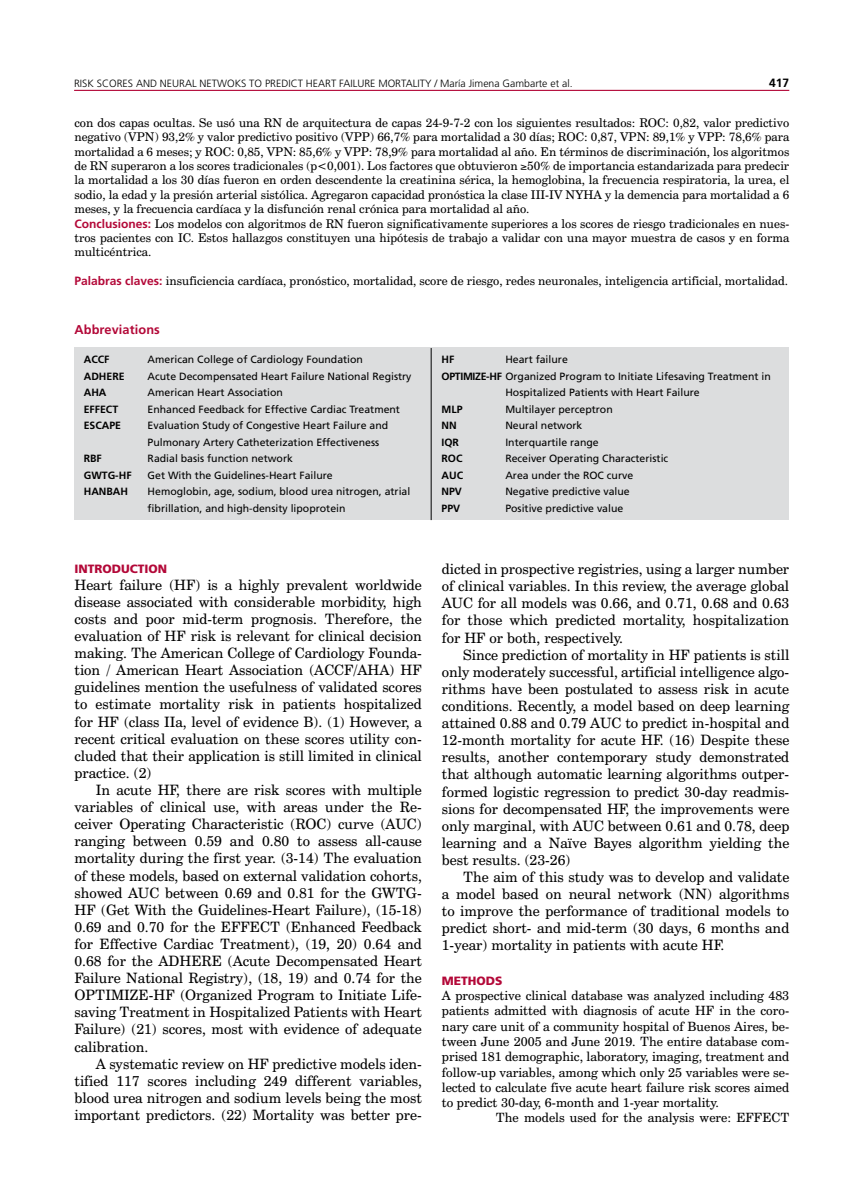
<style>
.page{position:relative;width:851px;height:1191px;background:#fff}
.page>*{position:absolute;margin:0;border:0;box-sizing:border-box;transform-origin:0 0}
.t1{font:14.25px/17.1px "Century Schoolbook BT";color:#000;text-align:justify}
.t2{font:12.75px "Century Schoolbook BT";color:#000}
.t3{font:700 12.75px "Frutiger LT Std";letter-spacing:.01em;color:#b30838}
.t4{font:12px/14.4px "Century Schoolbook BT";color:#000}
.t5{font:900 12px "Frutiger LT Std";color:#b30838}
.t6{font:700 12px "Frutiger LT Std";color:#000}
.t7{font:10.5px/16.5px "Frutiger LT Std";color:#000}
.t8{font:300 10.5px "Frutiger LT Std";color:#000}
.t9{font:700 10.5px "Frutiger LT Std";color:#000}
.s1{font-family:"Frutiger LT Std";font-weight:700;color:#b30838}
.s2{font-weight:700}
</style>
<div class="page">
<hr style="left:74px;top:90px;width:715px;height:1px;background:#b30838">
<div style="left:74px;top:348px;width:715px;height:172px;background:#dcddde"></div>
<hr style="left:430px;top:348px;width:1px;height:172px;background:#000">
<p class="t8" style="left:74px;top:77px;width:500px">RISK SCORES AND NEURAL NETWOKS TO PREDICT HEART FAILURE MORTALITY / María Jimena Gambarte et al.</p>
<p class="t6" style="left:769px;top:75px;width:22px">417</p>
<p class="t4" style="left:74px;top:115px;width:716px">con dos capas ocultas. Se usó una RN de arquitectura de capas 24-9-7-2 con los siguientes resultados: ROC: 0,82, valor predictivo negativo (VPN) 93,2% y valor predictivo positivo (VPP) 66,7% para mortalidad a 30 días; ROC: 0,87, VPN: 89,1% y VPP: 78,6% para mortalidad a 6 meses; y ROC: 0,85, VPN: 85,6% y VPP: 78,9% para mortalidad al año. En términos de discriminación, los algoritmos de RN superaron a los scores tradicionales (p&lt;0,001). Los factores que obtuvieron ≥50% de importancia estandarizada para predecir la mortalidad a los 30 días fueron en orden descendente la creatinina sérica, la hemoglobina, la frecuencia respiratoria, la urea, el sodio, la edad y la presión arterial sistólica. Agregaron capacidad pronóstica la clase III-IV NYHA y la demencia para mortalidad a 6 meses, y la frecuencia cardíaca y la disfunción renal crónica para mortalidad al año.<br><span class="s1">Conclusiones:</span> Los modelos con algoritmos de RN fueron significativamente superiores a los scores de riesgo tradicionales en nues&shy;tros pacientes con IC. Estos hallazgos constituyen una hipótesis de trabajo a validar con una mayor muestra de casos y en forma multicéntrica.</p>
<p class="t4" style="left:74px;top:273px;width:715px"><span class="s1">Palabras claves:</span> insuficiencia cardíaca, pronóstico, mortalidad, score de riesgo, redes neuronales, inteligencia artificial, mortalidad.</p>
<p class="t3" style="left:74px;top:322px;width:87px">Abbreviations</p>
<p class="t9" style="left:84px;top:353px;width:27px">ACCF</p>
<p class="t7" style="left:148px;top:351px;width:217px">American College of Cardiology Foundation</p>
<p class="t9" style="left:84px;top:370px;width:42px">ADHERE</p>
<p class="t7" style="left:148px;top:368px;width:265px">Acute Decompensated Heart Failure National Registry</p>
<p class="t9" style="left:84px;top:386px;width:24px">AHA</p>
<p class="t7" style="left:148px;top:384px;width:137px">American Heart Association</p>
<p class="t9" style="left:84px;top:403px;width:36px">EFFECT</p>
<p class="t7" style="left:148px;top:401px;width:254px">Enhanced Feedback for Effective Cardiac Treatment</p>
<p class="t9" style="left:84px;top:419px;width:39px">ESCAPE</p>
<p class="t7" style="left:148px;top:417px;width:242px">Evaluation Study of Congestive Heart Failure and<br>Pulmonary Artery Catheterization Effectiveness</p>
<p class="t9" style="left:84px;top:452px;width:20px">RBF</p>
<p class="t7" style="left:148px;top:450px;width:147px">Radial basis function network</p>
<p class="t9" style="left:84px;top:469px;width:49px">GWTG-HF</p>
<p class="t7" style="left:148px;top:466px;width:186px">Get With the Guidelines-Heart Failure</p>
<p class="t9" style="left:84px;top:485px;width:46px">HANBAH</p>
<p class="t7" style="left:148px;top:483px;width:264px">Hemoglobin, age, sodium, blood urea nitrogen, atrial fibrillation, and high-density lipoprotein</p>
<p class="t9" style="left:441px;top:353px;width:14px">HF</p>
<p class="t7" style="left:505px;top:351px;width:64px">Heart failure</p>
<p class="t7" style="left:441px;top:368px;width:331px"><span class="s2">OPTIMIZE-HF</span> Organized Program to Initiate Lifesaving Treatment in</p>
<p class="t7" style="left:505px;top:384px;width:196px">Hospitalized Patients with Heart Failure</p>
<p class="t9" style="left:441px;top:403px;width:22px">MLP</p>
<p class="t7" style="left:505px;top:401px;width:109px">Multilayer perceptron</p>
<p class="t9" style="left:441px;top:419px;width:17px">NN</p>
<p class="t7" style="left:505px;top:417px;width:79px">Neural network</p>
<p class="t9" style="left:441px;top:436px;width:19px">IQR</p>
<p class="t7" style="left:505px;top:434px;width:95px">Interquartile range</p>
<p class="t9" style="left:441px;top:452px;width:22px">ROC</p>
<p class="t7" style="left:505px;top:450px;width:164px">Receiver Operating Characteristic</p>
<p class="t9" style="left:441px;top:469px;width:23px">AUC</p>
<p class="t7" style="left:505px;top:466px;width:129px">Area under the ROC curve</p>
<p class="t9" style="left:441px;top:485px;width:22px">NPV</p>
<p class="t7" style="left:505px;top:483px;width:126px">Negative predictive value</p>
<p class="t9" style="left:441px;top:502px;width:20px">PPV</p>
<p class="t7" style="left:505px;top:499px;width:119px">Positive predictive value</p>
<p class="t5" style="left:74px;top:561px;width:94px">INTRODUCTION</p>
<p class="t1" style="left:74px;top:576px;width:349px">Heart failure (HF) is a highly prevalent worldwide disease associated with considerable morbidity, high costs and poor mid-term prognosis. Therefore, the evaluation of HF risk is relevant for clinical decision making. The American College of Cardiology Founda&shy;tion / American Heart Association (ACCF/AHA) HF guidelines mention the usefulness of validated scores to estimate mortality risk in patients hospitalized for HF (class IIa, level of evidence B). (1) However, a recent critical evaluation on these scores utility con&shy;cluded that their application is still limited in clinical practice. (2)</p>
<p class="t1" style="left:74px;top:781px;width:349px;text-indent:21px">In acute HF, there are risk scores with multiple variables of clinical use, with areas under the Re&shy;ceiver Operating Characteristic (ROC) curve (AUC) ranging between 0.59 and 0.80 to assess all-cause mortality during the first year. (3-14) The evaluation of these models, based on external validation cohorts, showed AUC between 0.69 and 0.81 for the GWTG-HF (Get With the Guidelines-Heart Failure), (15-18)<br>0.69 and 0.70 for the EFFECT (Enhanced Feedback for Effective Cardiac Treatment), (19, 20) 0.64 and 0.68 for the ADHERE (Acute Decompensated Heart Failure National Registry), (18, 19) and 0.74 for the OPTIMIZE-HF (Organized Program to Initiate Life&shy;saving Treatment in Hospitalized Patients with Heart Failure) (21) scores, most with evidence of adequate calibration.</p>
<p class="t1" style="left:74px;top:1054px;width:349px;text-indent:21px">A systematic review on HF predictive models iden&shy;tified 117 scores including 249 different variables, blood urea nitrogen and sodium levels being the most important predictors. (22) Mortality was better pre-</p>
<p class="t1" style="left:442px;top:560px;width:349px">dicted in prospective registries, using a larger number of clinical variables. In this review, the average global AUC for all models was 0.66, and 0.71, 0.68 and 0.63 for those which predicted mortality, hospitalization for HF or both, respectively.</p>
<p class="t1" style="left:442px;top:646px;width:349px;text-indent:21px">Since prediction of mortality in HF patients is still only moderately successful, artificial intelligence algo&shy;rithms have been postulated to assess risk in acute conditions. Recently, a model based on deep learning attained 0.88 and 0.79 AUC to predict in-hospital and 12-month mortality for acute HF. (16) Despite these results, another contemporary study demonstrated that although automatic learning algorithms outper&shy;formed logistic regression to predict 30-day readmis&shy;sions for decompensated HF, the improvements were only marginal, with AUC between 0.61 and 0.78, deep learning and a Naïve Bayes algorithm yielding the best results. (23-26)</p>
<p class="t1" style="left:442px;top:868px;width:349px;text-indent:21px">The aim of this study was to develop and validate a model based on neural network (NN) algorithms to improve the performance of traditional models to predict short- and mid-term (30 days, 6 months and 1-year) mortality in patients with acute HF.</p>
<p class="t5" style="left:442px;top:973px;width:62px">METHODS</p>
<p class="t2" style="left:442px;top:987px;width:349px">A prospective clinical database was analyzed including 483</p>
<p class="t2" style="left:442px;top:1003px;width:349px">patients admitted with diagnosis of acute HF in the coro-</p>
<p class="t2" style="left:442px;top:1018px;width:349px">nary care unit of a community hospital of Buenos Aires, be-</p>
<p class="t2" style="left:442px;top:1033px;width:349px">tween June 2005 and June 2019. The entire database com-</p>
<p class="t2" style="left:442px;top:1048px;width:349px">prised 181 demographic, laboratory, imaging, treatment and</p>
<p class="t2" style="left:442px;top:1064px;width:349px">follow-up variables, among which only 25 variables were se-</p>
<p class="t2" style="left:442px;top:1079px;width:349px">lected to calculate five acute heart failure risk scores aimed</p>
<p class="t2" style="left:442px;top:1094px;width:278px">to predict 30-day, 6-month and 1-year mortality.</p>
<p class="t2" style="left:496px;top:1110px;width:295px">The models used for the analysis were: EFFECT</p>
</div>
